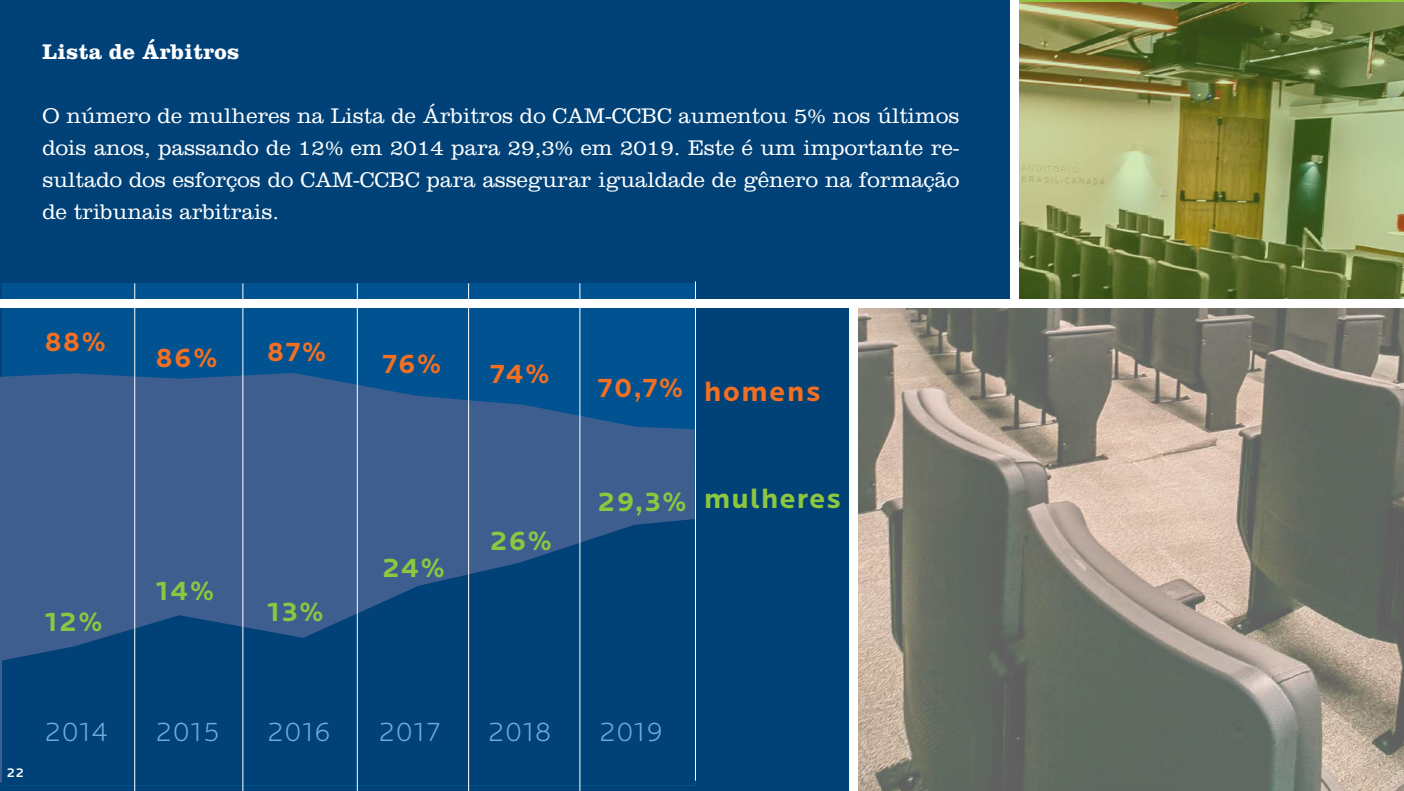
<style>
.page{position:relative;width:1404px;height:791px;background:#fff}
.page>*{position:absolute;margin:0;border:0;box-sizing:border-box;transform-origin:0 0}
.t1{font:700 29.1px "Locator";letter-spacing:.04em;color:#8dc63f}
.t2{font:700 29.1px "Locator";letter-spacing:.06em;color:#f36f21}
.t3{font:300 27.6px "Locator";letter-spacing:.045em;color:#74aadc}
.t4{font:700 27.6px "Locator";letter-spacing:.055em;color:#f36f21}
.t5{font:700 27.6px "Locator";letter-spacing:.06em;color:#8dc63f}
.t6{font:300 22px/32px "Clarendon";color:#fff;text-align:justify}
.t7{font:700 22px "Clarendon";letter-spacing:.01em;color:#fff}
.t8{font:500 13px "Locator";color:#fff}
</style>
<div class="page">
<div style="left:0;top:0;width:853px;height:791px;background:#004278"></div>
<img style="left:858px;top:3px;width:545px;height:788px">
<div style="left:31px;top:0;width:983px;height:303px;background:#004278"></div>
<div style="left:849px;top:303px;width:8px;height:488px;background:#fff"></div>
<div style="left:1010px;top:1px;width:8px;height:302px;background:#fff"></div>
<div style="left:2px;top:283px;width:693px;height:502px;background:#005291"></div>
<svg style="left:0;top:373px;width:695px;height:410px;fill:#3e5e8f"></svg>
<svg style="left:2px;top:519px;width:693px;height:266px;fill:#004278"></svg>
<hr style="left:579px;top:283px;width:1px;height:508px;background:#fff">
<hr style="left:468px;top:283px;width:1px;height:508px;background:#fff">
<hr style="left:357px;top:283px;width:1px;height:508px;background:#fff">
<hr style="left:242px;top:283px;width:1px;height:508px;background:#fff">
<hr style="left:134px;top:283px;width:1px;height:508px;background:#fff">
<div style="left:0;top:299px;width:1403px;height:9px;background:#fff"></div>
<hr style="left:695px;top:281px;width:1px;height:499px;background:#fff">
<p class="t7" style="left:43px;top:38px;width:198px">Lista de Árbitros</p>
<p class="t6" style="left:43px;top:100px;width:918px">O número de mulheres na Lista de Árbitros do CAM-CCBC aumentou 5% nos últimos dois anos, passando de 12% em 2014 para 29,3% em 2019. Este é um importante re&shy;sultado dos esforços do CAM-CCBC para assegurar igualdade de gênero na formação de tribunais arbitrais.</p>
<p class="t4" style="left:45px;top:326px;width:63px">88%</p>
<p class="t4" style="left:156px;top:342px;width:63px">86%</p>
<p class="t4" style="left:267px;top:336px;width:61px">87%</p>
<p class="t5" style="left:45px;top:606px;width:60px">12%</p>
<p class="t5" style="left:156px;top:575px;width:60px">14%</p>
<p class="t5" style="left:267px;top:595px;width:58px">13%</p>
<p class="t4" style="left:382px;top:348px;width:61px">76%</p>
<p class="t4" style="left:490px;top:358px;width:62px">74%</p>
<p class="t5" style="left:382px;top:552px;width:65px">24%</p>
<p class="t5" style="left:490px;top:525px;width:64px">26%</p>
<p class="t4" style="left:597px;top:372px;width:87px">70,7%</p>
<h1 class="t2" style="left:704px;top:375px;width:118px">homens</h1>
<h1 class="t1" style="left:597px;top:481px;width:245px"><sub>29,3%</sub> mulheres</h1>
<p class="t8" style="left:7px;top:766px;width:19px">22</p>
<p class="t3" style="left:45px;top:717px;width:65px">2014</p>
<p class="t3" style="left:156px;top:717px;width:65px">2015</p>
<p class="t3" style="left:267px;top:717px;width:65px">2016</p>
<p class="t3" style="left:379px;top:717px;width:63px">2017</p>
<p class="t3" style="left:488px;top:717px;width:65px">2018</p>
<p class="t3" style="left:599px;top:717px;width:65px">2019</p>
</div>
